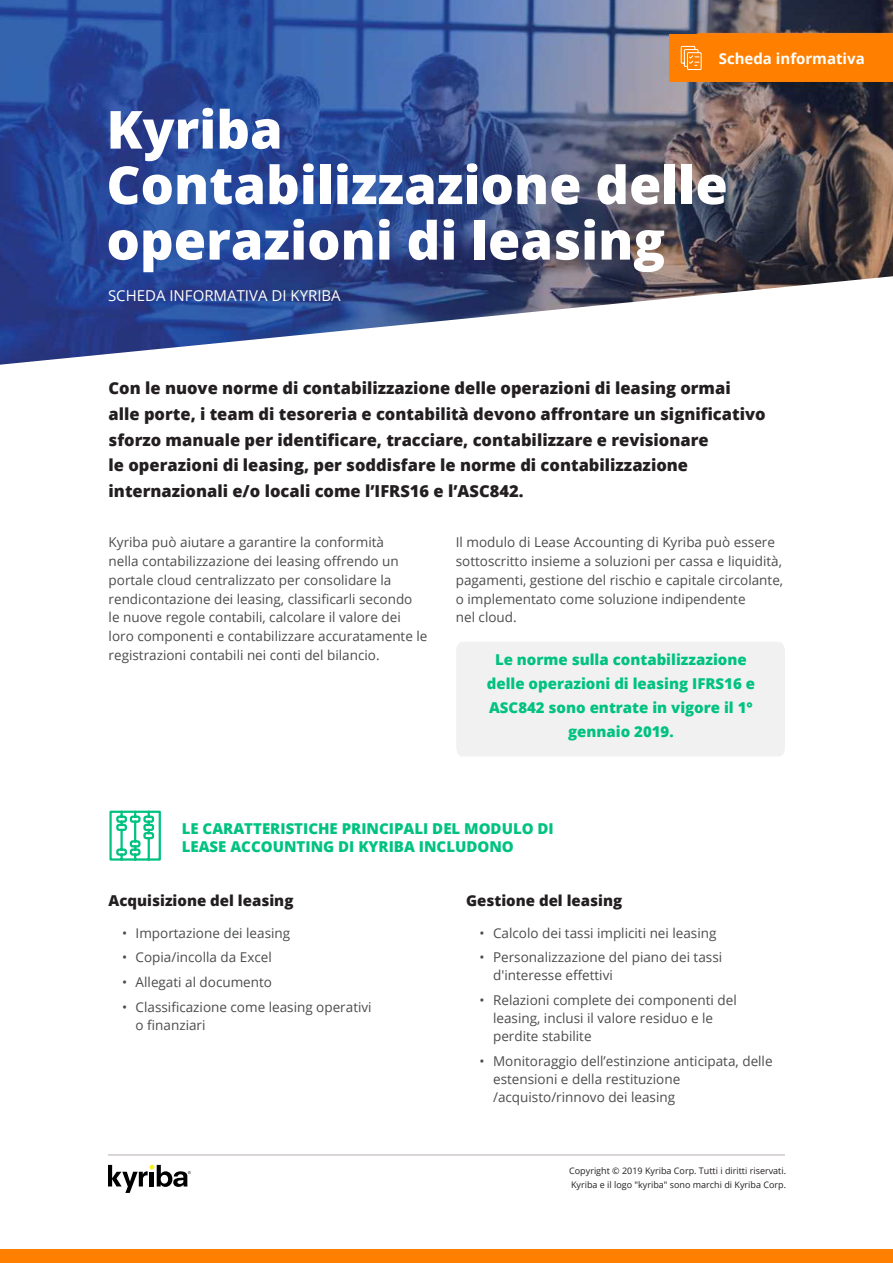
<style>
.page{position:relative;width:893px;height:1263px;background:#fff}
.page>*{position:absolute;margin:0;border:0;box-sizing:border-box;transform-origin:0 0}
.Page_Title{font:800 52.5px/55.5px "Open Sans";color:#fff}
.Intro_Text{font:800 16.5px/25.8px "Open Sans";color:#231f20}
.Green_Header_Side_Ba{font:800 15px/24px "Open Sans";color:#00c280;text-align:center}
.Geen_Content_Header{font:800 15px/18px "Open Sans";color:#00c280}
.Content_Header_Black{font:800 15px "Open Sans";color:#231f20}
.t1{font:15px "Open Sans";color:#fff}
.t2{font:700 15px "Open Sans";color:#fff}
.Body{font:13.5px/18.8px "Open Sans";color:#4b4c4d}
.t3{font:9px/13.8px "Open Sans";color:#231f20}
</style>
<div class="page">
<svg style="left:108px;top:1165px;width:83px;height:28px"></svg>
<div style="left:0;top:1249px;width:893px;height:14px;background:#ff8000"></div>
<hr style="left:108px;top:1154px;width:677px;height:1px;background:#b3adab">
<img style="left:0;top:0;width:893px;height:365px">
<div style="left:456px;top:642px;width:329px;height:114px;background:#f1f1f1"></div>
<svg style="left:109px;top:810px;width:52px;height:51px"></svg>
<div style="left:669px;top:35px;width:224px;height:47px;background:#ff8000"></div>
<svg style="left:680px;top:46px;width:22px;height:24px"></svg>
<p class="t2" style="left:719px;top:48px;width:147px">Scheda informativa</p>
<p class="Page_Title" style="left:106px;top:99px;width:623px">Kyriba<br>Contabilizzazione delle operazioni di leasing</p>
<p class="t1" style="left:108px;top:286px;width:234px">SCHEDA INFORMATIVA DI KYRIBA</p>
<p class="Intro_Text" style="left:109px;top:374px;width:658px">Con le nuove norme di contabilizzazione delle operazioni di leasing ormai alle porte, i team di tesoreria e contabilità devono affrontare un significativo sforzo manuale per identificare, tracciare, contabilizzare e revisionare<br>le operazioni di leasing, per soddisfare le norme di contabilizzazione internazionali e/o locali come l’IFRS16 e l’ASC842.</p>
<p class="Body" style="left:109px;top:533px;width:320px">Kyriba può aiutare a garantire la conformità<br>nella contabilizzazione dei leasing offrendo un portale cloud centralizzato per consolidare la rendicontazione dei leasing, classificarli secondo<br>le nuove regole contabili, calcolare il valore dei loro componenti e contabilizzare accuratamente le registrazioni contabili nei conti del bilancio.</p>
<p class="Body" style="left:456px;top:533px;width:329px">Il modulo di Lease Accounting di Kyriba può essere sottoscritto insieme a soluzioni per cassa e liquidità, pagamenti, gestione del rischio e capitale circolante, o implementato come soluzione indipendente<br>nel cloud.</p>
<p class="Green_Header_Side_Ba" style="left:487px;top:647px;width:270px">Le norme sulla contabilizzazione delle operazioni di leasing IFRS16 e<br>ASC842 sono entrate in vigore il 1° gennaio 2019.</p>
<p class="Geen_Content_Header" style="left:182px;top:818px;width:374px">LE CARATTERISTICHE PRINCIPALI DEL MODULO DI<br>LEASE ACCOUNTING DI KYRIBA INCLUDONO</p>
<p class="Content_Header_Black" style="left:109px;top:889px;width:186px">Acquisizione del leasing</p>
<p class="Body" style="left:122px;top:923px;width:170px">• Importazione dei leasing</p>
<p class="Body" style="left:122px;top:948px;width:151px">• Copia/incolla da Excel</p>
<p class="Body" style="left:122px;top:972px;width:151px">• Allegati al documento</p>
<p class="Body" style="left:136px;top:998px;width:238px;line-height:18px;text-indent:-14px">• Classificazione come leasing operativi o finanziari</p>
<p class="Content_Header_Black" style="left:466px;top:889px;width:158px">Gestione del leasing</p>
<p class="Body" style="left:480px;top:923px;width:238px">• Calcolo dei tassi impliciti nei leasing</p>
<p class="Body" style="left:493px;top:948px;width:231px;line-height:18px;text-indent:-14px">• Personalizzazione del piano dei tassi d'interesse effettivi</p>
<p class="Body" style="left:493px;top:991px;width:245px;line-height:18px;text-indent:-14px">• Relazioni complete dei componenti del leasing, inclusi il valore residuo e le perdite stabilite</p>
<p class="Body" style="left:493px;top:1052px;width:281px;line-height:18px;text-indent:-14px">• Monitoraggio dell’estinzione anticipata, delle estensioni e della restituzione /acquisto/rinnovo dei leasing</p>
<p class="t3" style="left:569px;top:1164px;width:218px">Copyright © 2019 Kyriba Corp. Tutti i diritti riservati.<br>Kyriba e il logo "kyriba" sono marchi di Kyriba Corp.</p>
</div>
